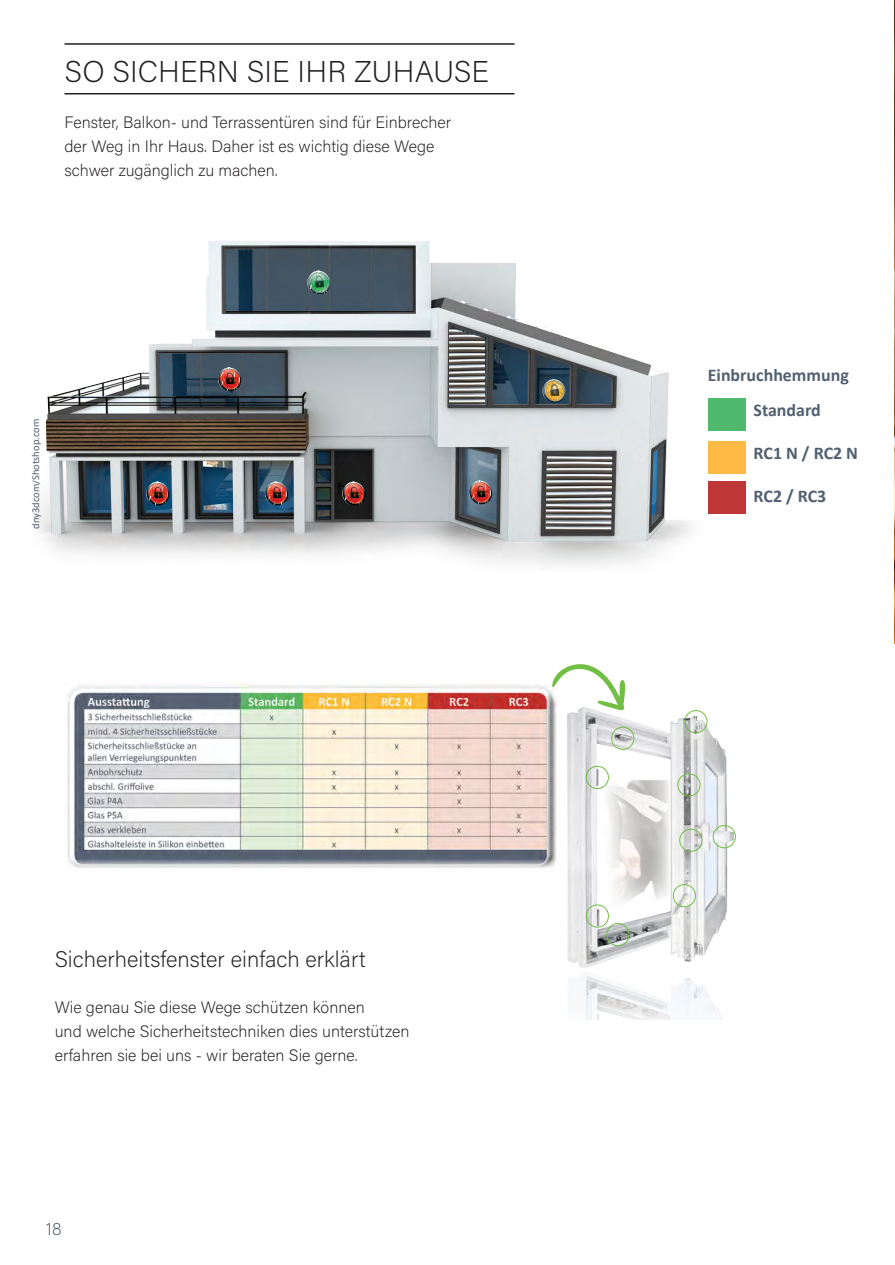
<style>
.page{position:relative;width:895px;height:1265px;background:#fff}
.page>*{position:absolute;margin:0;border:0;box-sizing:border-box;transform-origin:0 0}
.t1{font:200 30px "Acumin Pro";letter-spacing:.005em;color:#231f20}
.t2{font:200 22.5px "Acumin Pro";color:#231f20}
.t3{font:200 18px "Acumin Pro";color:#516071}
.t4{font:700 17.85px "Calibri";color:#516071}
.t5{font:200 16.5px/24px "Acumin Pro";color:#231f20}
.t6{font:10.5px "Calibri";color:#516071}
</style>
<div class="page">
<img style="left:894px;top:2px;width:1px;height:641px">
<img style="left:67px;top:682px;width:490px;height:186px">
<img style="left:37px;top:241px;width:709px;height:324px">
<svg style="left:146px;top:481px;width:23px;height:24px"></svg>
<svg style="left:265px;top:481px;width:23px;height:24px"></svg>
<svg style="left:342px;top:481px;width:23px;height:24px"></svg>
<svg style="left:218px;top:367px;width:23px;height:24px"></svg>
<svg style="left:469px;top:480px;width:23px;height:24px"></svg>
<svg style="left:307px;top:271px;width:23px;height:23px"></svg>
<svg style="left:542px;top:379px;width:23px;height:24px"></svg>
<div style="left:707px;top:481px;width:38px;height:32px;background:#bf3636"></div>
<div style="left:707px;top:441px;width:38px;height:32px;background:#fdbb46"></div>
<div style="left:707px;top:398px;width:38px;height:32px;background:#4fba6e"></div>
<svg style="left:552px;top:664px;width:73px;height:47px"></svg>
<img style="left:563px;top:695px;width:173px;height:323px">
<svg style="left:596px;top:727px;width:74px;height:188px"></svg>
<img style="left:597px;top:780px;width:73px;height:131px">
<div style="left:611px;top:726px;width:23px;height:23px;border:1px solid #71bf44;border-radius:50%"></div>
<div style="left:585px;top:765px;width:23px;height:23px;border:1px solid #71bf44;border-radius:50%"></div>
<div style="left:585px;top:904px;width:23px;height:23px;border:1px solid #71bf44;border-radius:50%"></div>
<div style="left:606px;top:923px;width:23px;height:23px;border:1px solid #71bf44;border-radius:50%"></div>
<div style="left:672px;top:884px;width:23px;height:23px;border:1px solid #71bf44;border-radius:50%"></div>
<div style="left:679px;top:828px;width:23px;height:23px;border:1px solid #71bf44;border-radius:50%"></div>
<div style="left:712px;top:825px;width:23px;height:23px;border:1px solid #71bf44;border-radius:50%"></div>
<div style="left:677px;top:773px;width:23px;height:23px;border:1px solid #71bf44;border-radius:50%"></div>
<div style="left:684px;top:710px;width:23px;height:23px;border:1px solid #71bf44;border-radius:50%"></div>
<hr style="left:64px;top:43px;width:450px;height:2px;background:#231f20">
<hr style="left:64px;top:93px;width:450px;height:1px;background:#231f20">
<h1 class="t1" style="left:64px;top:51px;width:426px">SO SICHERN SIE IHR ZUHAUSE</h1>
<p class="t5" style="left:64px;top:109px;width:388px">Fenster, Balkon- und Terrassentüren sind für Einbrecher der Weg in Ihr Haus. Daher ist es wichtig diese Wege schwer zugänglich zu machen.</p>
<p class="t6" style="left:28px;top:528px;width:111px;rotate:-90deg">dny3dcom Shotshop.com</p>
<h2 class="t2" style="left:55px;top:944px;width:312px">Sicherheitsfenster einfach erklärt</h2>
<p class="t5" style="left:55px;top:994px;width:356px">Wie genau Sie diese Wege schützen können<br>und welche Sicherheitstechniken dies unterstützen erfahren sie bei uns - wir beraten Sie gerne.</p>
<p class="t3" style="left:46px;top:1216px;width:17px">18</p>
<p class="t4" style="left:707px;top:362px;width:142px">Einbruchhemmung</p>
<p class="t4" style="left:753px;top:397px;width:69px">Standard</p>
<p class="t4" style="left:753px;top:440px;width:106px">RC1 N / RC2 N</p>
<p class="t4" style="left:753px;top:483px;width:74px">RC2 / RC3</p>
</div>
